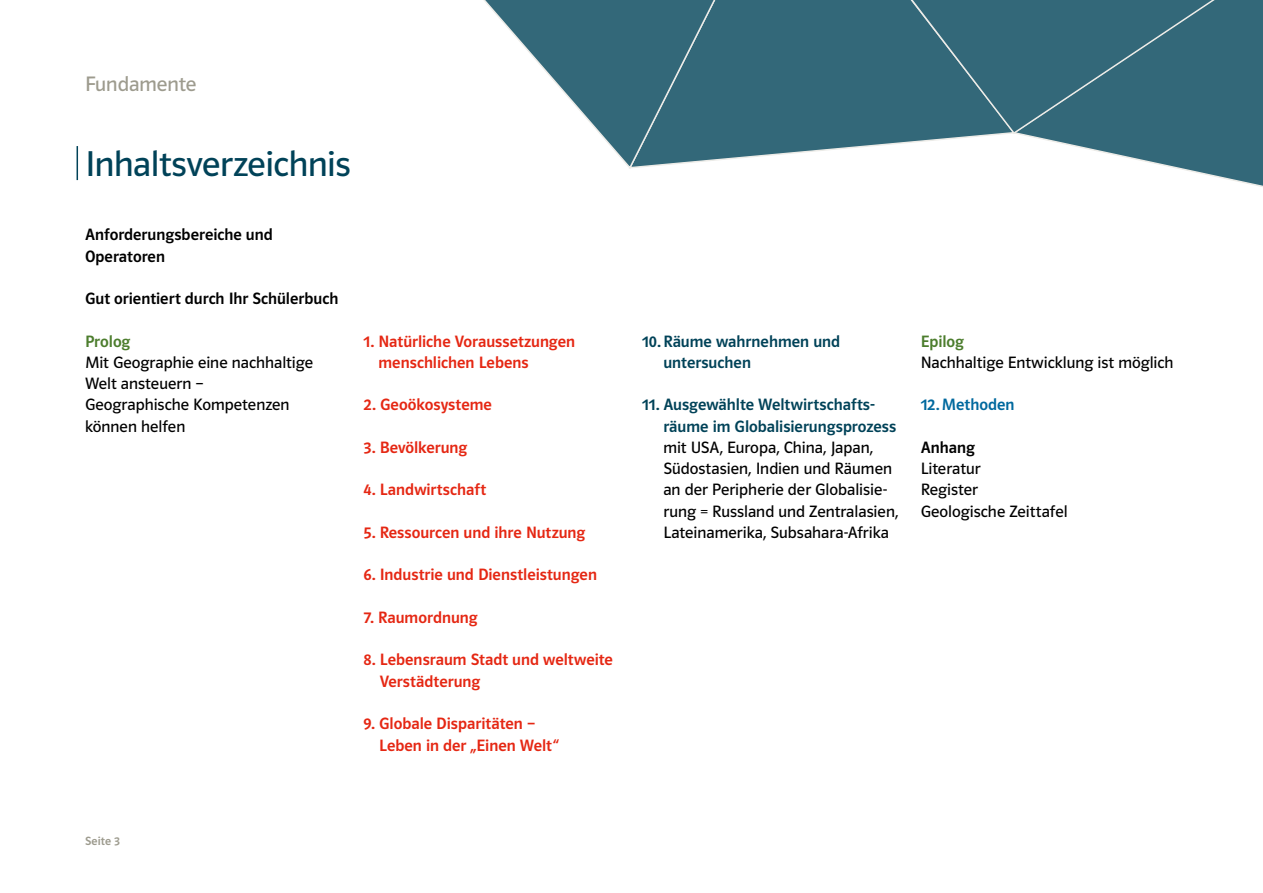
<style>
.page{position:relative;width:1263px;height:893px;background:#fff}
.page>*{position:absolute;margin:0;border:0;box-sizing:border-box;transform-origin:0 0}
.P-Überschrift_klein{font:36px "Polo ST11 K Buch";letter-spacing:-.01em;color:#004258}
.t1{font:21px "Polo ST11 K Buch";letter-spacing:-.005em;color:#9d9b8e}
.inhalt_2{font:16.5px/21.3px "Polo ST11 K Buch";color:#000}
.inhalt_1{font:16.5px/21.3px "Polo ST11 K Krftg";color:#e52713}
.inhalt_1-2{font:16.5px/21.3px "Polo ST11 K Krftg";color:#004258}
.inhalt_1-3{font:16.5px/21.3px "Polo ST11 K Krftg";color:#000}
.inhalt_1-4{font:16.5px "Polo ST11 K Krftg";letter-spacing:.005em;color:#00699e}
.inhalt_1-5{font:16.5px "Polo ST11 K Krftg";letter-spacing:-.005em;color:#4c7d2d}
.P-Zwischenüberschrif{font:16.5px "Polo ST11 K Krftg";color:#4c7d2d}
.t2{font:12px "Polo ST11 K Krftg";letter-spacing:.01em;color:#9d9b8e}
</style>
<div class="page">
<svg style="left:795px;top:135px;width:197px;height:18px"></svg>
<svg style="left:484px;top:0;width:311px;height:169px"></svg>
<svg style="left:1023px;top:135px;width:240px;height:52px"></svg>
<div style="left:790px;top:0;width:473px;height:135px;background:#336879"></div>
<hr style="left:77px;top:146px;width:1px;height:34px;background:#004258">
<p class="t1" style="left:85px;top:73px;width:113px">Fundamente</p>
<p class="P-Überschrift_klein" style="left:85px;top:145px;width:267px">Inhaltsverzeichnis</p>
<p class="inhalt_1-3" style="left:85px;top:224px;width:189px">Anforderungsbereiche und<br>Operatoren</p>
<p class="inhalt_1-3" style="left:85px;top:288px;width:255px">Gut orientiert durch Ihr Schülerbuch</p>
<p class="P-Zwischenüberschrif" style="left:85px;top:332px;width:47px">Prolog</p>
<p class="inhalt_2" style="left:85px;top:352px;width:230px">Mit Geographie eine nachhaltige<br>Welt ansteuern –<br>Geographische Kompetenzen können helfen</p>
<p class="inhalt_1" style="left:378px;top:330px;width:198px;text-indent:-15px">1. Natürliche Voraussetzungen menschlichen Lebens</p>
<p class="inhalt_1" style="left:364px;top:394px;width:130px">2. Geoökosysteme</p>
<p class="inhalt_1" style="left:364px;top:437px;width:105px">3. Bevölkerung</p>
<p class="inhalt_1" style="left:364px;top:479px;width:124px">4. Landwirtschaft</p>
<p class="inhalt_1" style="left:364px;top:522px;width:223px">5. Ressourcen und ihre Nutzung</p>
<p class="inhalt_1" style="left:364px;top:564px;width:235px">6. Industrie und Dienstleistungen</p>
<p class="inhalt_1" style="left:364px;top:607px;width:115px">7. Raumordnung</p>
<p class="inhalt_1" style="left:380px;top:649px;width:235px;text-indent:-16px">8. Lebensraum Stadt und weltweite<br>Verstädterung</p>
<p class="inhalt_1" style="left:379px;top:713px;width:181px;text-indent:-16px">9. Globale Disparitäten –<br>Leben in der „Einen Welt“</p>
<p class="inhalt_1-2" style="left:663px;top:330px;width:178px;text-indent:-21px">10. Räume wahrnehmen und untersuchen</p>
<p class="inhalt_1-2" style="left:663px;top:394px;width:234px;text-indent:-21px">11. Ausgewählte Weltwirtschafts&shy;räume im Globalisierungsprozess</p>
<p class="inhalt_2" style="left:663px;top:437px;width:237px">mit USA, Europa, China, Japan, Südostasien, Indien und Räumen an der Peripherie der Globalisie&shy;rung = Russland und Zentralasien, Lateinamerika, Subsahara-Afrika</p>
<p class="inhalt_1-5" style="left:921px;top:332px;width:45px">Epilog</p>
<p class="inhalt_2" style="left:921px;top:352px;width:254px">Nachhaltige Entwicklung ist möglich</p>
<p class="inhalt_1-4" style="left:921px;top:396px;width:96px">12.Methoden</p>
<p class="inhalt_1-3" style="left:921px;top:437px;width:56px">Anhang</p>
<p class="inhalt_2" style="left:921px;top:458px;width:61px">Literatur</p>
<p class="inhalt_2" style="left:921px;top:479px;width:59px">Register</p>
<p class="inhalt_2" style="left:921px;top:501px;width:149px">Geologische Zeittafel</p>
<p class="t2" style="left:85px;top:834px;width:36px">Seite 3</p>
</div>
